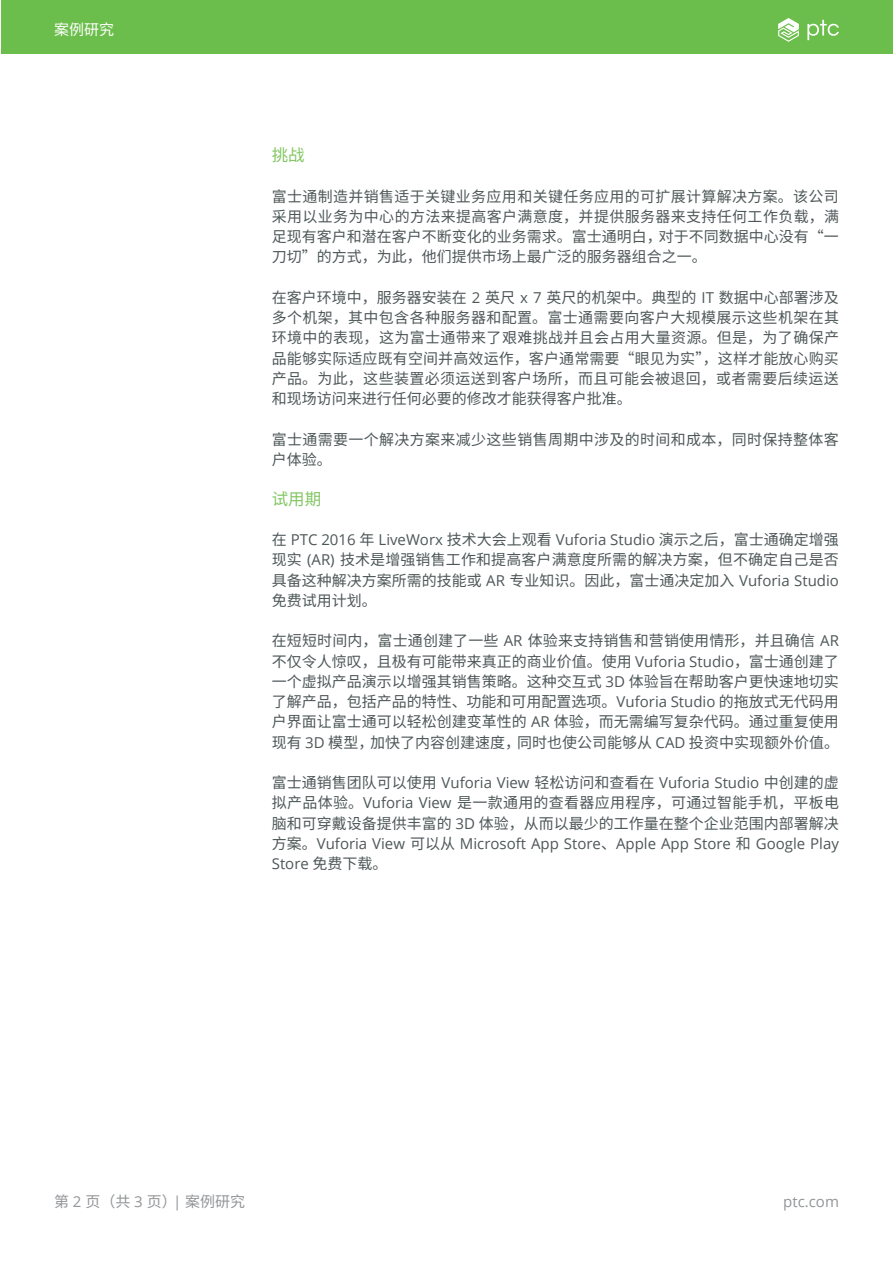
<style>
.page{position:relative;width:893px;height:1263px;background:#fff}
.page>*{position:absolute;margin:0;border:0;box-sizing:border-box;transform-origin:0 0}
._3__Text_Subhead_1{font:16.5px "Noto Sans CJ Ksc";color:#82c663}
._4__Text_Body{font:16.5px "Noto Sans CJ Ksc";color:#82c663}
._4__Text_Body-2{font:15px/20.2px "Noto Sans CJ Ksc";color:#4e5758;text-align:justify}
._4__Text_Body-3{font:15px/20.2px "Noto Sans CJ Ksc";letter-spacing:.025em;color:#4e5758}
.t1{font:15px "Noto Sans CJ Ksc";color:#939598}
.t2{font:15px "Open Sans";color:#939598}
.t3{font:15px "Noto Sans CJ Ksc";color:#fff}
.s1{font-family:"Open Sans"}
</style>
<div class="page">
<div style="left:1px;top:1px;width:891px;height:53px;background:#6cbe4c"></div>
<svg style="left:778px;top:18px;width:21px;height:24px"></svg>
<svg style="left:807px;top:20px;width:32px;height:20px"></svg>
<p class="t3" style="left:54px;top:21px;width:61px">案例研究</p>
<p class="_4__Text_Body" style="left:272px;top:146px;width:34px">挑战</p>
<p class="_4__Text_Body-2" style="left:272px;top:186px;width:569px">富士通制造并销售适于关键业务应用和关键任务应用的可扩展计算解决方案。该公司采用以业务为中心的方法来提高客户满意度，并提供服务器来支持任何工作负载，满足现有客户和潜在客户不断变化的业务需求。富士通明白，对于不同数据中心没有“一刀切”的方式，为此，他们提供市场上最广泛的服务器组合之一。</p>
<p class="_4__Text_Body-2" style="left:272px;top:287px;width:569px">在客户环境中，服务器安装在 <span class="s1">2</span> 英尺 <span class="s1">x 7</span> 英尺的机架中。典型的 <span class="s1">IT</span> 数据中心部署涉及多个机架，其中包含各种服务器和配置。富士通需要向客户大规模展示这些机架在其环境中的表现，这为富士通带来了艰难挑战并且会占用大量资源。但是，为了确保产品能够实际适应既有空间并高效运作，客户通常需要“眼见为实”，这样才能放心购买产品。为此，这些装置必须运送到客户场所，而且可能会被退回，或者需要后续运送和现场访问来进行任何必要的修改才能获得客户批准。</p>
<p class="_4__Text_Body-3" style="left:272px;top:429px;width:569px">富士通需要一个解决方案来减少这些销售周期中涉及的时间和成本，同时保持整体客户体验。</p>
<p class="_3__Text_Subhead_1" style="left:272px;top:489px;width:51px">试用期</p>
<p class="_4__Text_Body-2" style="left:272px;top:530px;width:569px">在 <span class="s1">PTC 2016</span> 年 <span class="s1">LiveWorx</span> 技术大会上观看 <span class="s1">Vuforia Studio</span> 演示之后，富士通确定增强现实 <span class="s1">(AR)</span> 技术是增强销售工作和提高客户满意度所需的解决方案，但不确定自己是否具备这种解决方案所需的技能或 <span class="s1">AR</span> 专业知识。因此，富士通决定加入 <span class="s1">Vuforia Studio</span>免费试用计划。</p>
<p class="_4__Text_Body-2" style="left:272px;top:631px;width:569px">在短短时间内，富士通创建了一些 <span class="s1">AR</span> 体验来支持销售和营销使用情形，并且确信 <span class="s1">AR</span>不仅令人惊叹，且极有可能带来真正的商业价值。使用 <span class="s1">Vuforia Studio</span>，富士通创建了一个虚拟产品演示以增强其销售策略。这种交互式 <span class="s1">3D</span> 体验旨在帮助客户更快速地切实了解产品，包括产品的特性、功能和可用配置选项。<span class="s1">Vuforia Studio</span> 的拖放式无代码用户界面让富士通可以轻松创建变革性的 <span class="s1">AR</span> 体验，而无需编写复杂代码。通过重复使用现有 <span class="s1">3D</span> 模型，加快了内容创建速度，同时也使公司能够从 <span class="s1">CAD</span> 投资中实现额外价值。</p>
<p class="_4__Text_Body-2" style="left:272px;top:773px;width:569px">富士通销售团队可以使用 <span class="s1">Vuforia View</span> 轻松访问和查看在 <span class="s1">Vuforia Studio</span> 中创建的虚拟产品体验。<span class="s1">Vuforia View</span> 是一款通用的查看器应用程序，可通过智能手机，平板电脑和可穿戴设备提供丰富的 <span class="s1">3D</span> 体验，从而以最少的工作量在整个企业范围内部署解决方案。<span class="s1">Vuforia View</span> 可以从 <span class="s1">Microsoft App Store</span>、<span class="s1">Apple App Store</span> 和 <span class="s1">Google Play Store</span> 免费下载。</p>
<p class="t1" style="left:54px;top:1193px;width:193px">第 <span class="s1">2</span> 页（共 <span class="s1">3</span> 页）<span class="s1">|</span> 案例研究</p>
<p class="t2" style="left:783px;top:1191px;width:57px">ptc.com</p>
</div>
